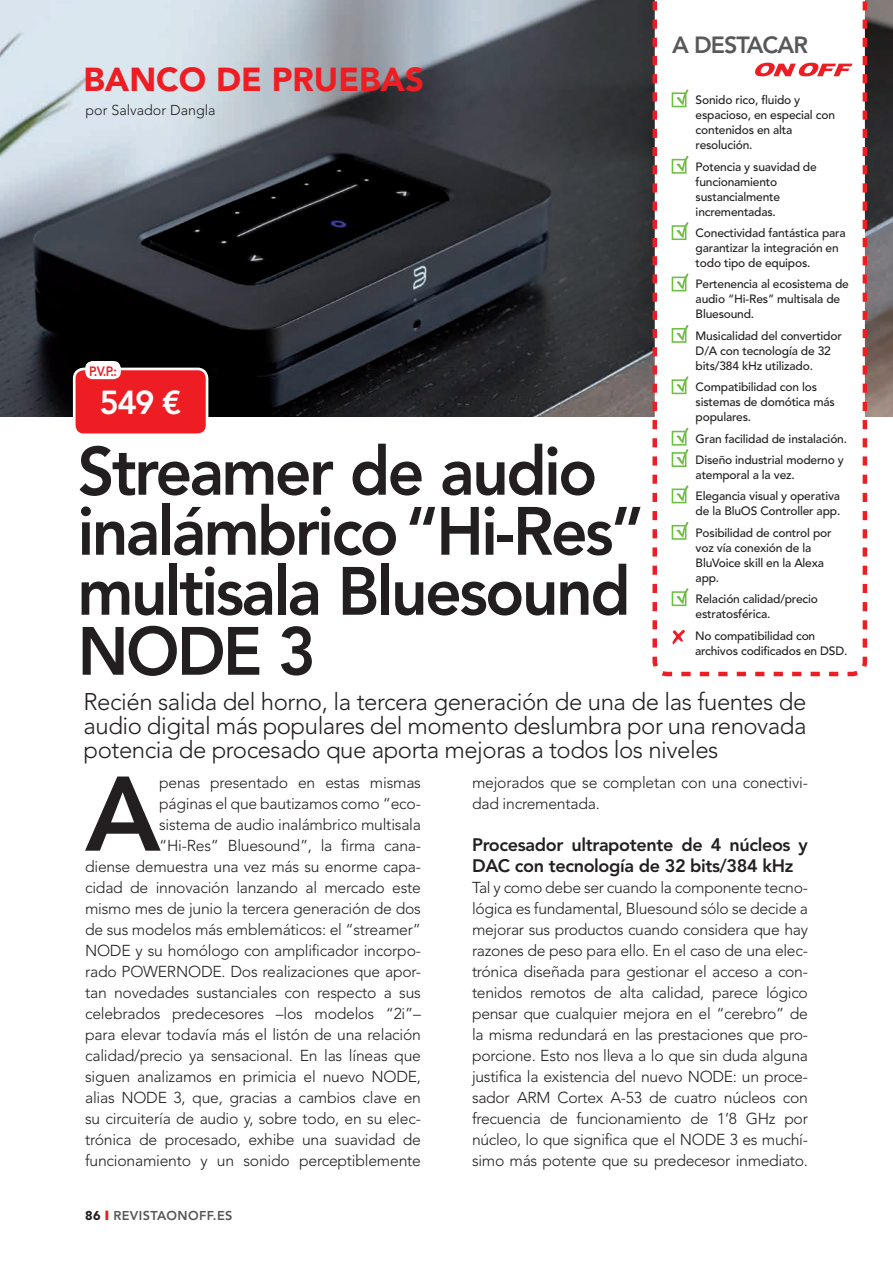
<style>
.page{position:relative;width:893px;height:1263px;background:#fff}
.page>*{position:absolute;margin:0;border:0;box-sizing:border-box;transform-origin:0 0}
.CAPITULAR_OK{font:800 104.7px "Avenir LT Std";color:#231f20}
.TITULAR{font:800 67.5px/60px "Avenir LT Std";letter-spacing:-.04em;color:#231f20;scale:.95 1}
.CABEC_PEQ{font:900 33px "Avenir LT Std";color:#ee1d23}
.PVP_NUM_ok{font:800 33px "Avenir LT Std";color:#fff}
.ENTRADILLA_OK{font:300 24px/24px "Avenir LT Std";letter-spacing:-.02em;color:#231f20;text-align:justify}
.t1{font:800 23.25px "Avenir LT Std";letter-spacing:-.04em;color:#57585a}
.LADILLO_OK{font:800 18px/21px "Avenir LT Std";letter-spacing:-.02em;color:#231f20}
.CAPITULAR_OK-2{font:300 15.75px/21px "Avenir LT Std";letter-spacing:-.015em;color:#231f20;text-align:right}
.TEXTO_DESPUES_LADILL{font:300 15.75px/21px "Avenir LT Std";letter-spacing:-.02em;color:#231f20;text-align:justify}
.FIRMA_COLABORADOR{font:300 14.25px "Avenir LT Std";color:#231f20}
.PVP_NUM_ok-2{font:800 13.5px "Avenir LT Std";color:#ee1d23;scale:.9 1}
.t2{font:800 12.75px "Avenir LT Std";letter-spacing:.03em;color:#57585a}
.TEXTO_A_DESTACAR{font:500 12px/15px "Avenir LT Std";letter-spacing:-.015em;color:#231f20}
.s1{font-weight:900;color:#231f20}
.s2{color:#ee1d23}
</style>
<div class="page">
<img style="left:0;top:0;width:893px;height:417px">
<svg style="left:650px;top:0;width:219px;height:677px"></svg>
<div style="left:672px;top:92px;width:14px;height:15px;border:2px solid #6ebe44"></div>
<svg style="left:676px;top:89px;width:14px;height:16px"></svg>
<div style="left:672px;top:159px;width:14px;height:15px;border:2px solid #6ebe44"></div>
<svg style="left:676px;top:156px;width:14px;height:16px"></svg>
<div style="left:672px;top:225px;width:14px;height:15px;border:2px solid #6ebe44"></div>
<svg style="left:676px;top:222px;width:14px;height:16px"></svg>
<div style="left:672px;top:277px;width:14px;height:14px;border:2px solid #6ebe44"></div>
<svg style="left:676px;top:273px;width:14px;height:17px"></svg>
<div style="left:672px;top:328px;width:14px;height:15px;border:2px solid #6ebe44"></div>
<svg style="left:676px;top:325px;width:14px;height:16px"></svg>
<div style="left:672px;top:379px;width:14px;height:15px;border:2px solid #6ebe44"></div>
<svg style="left:676px;top:376px;width:14px;height:16px"></svg>
<div style="left:672px;top:431px;width:14px;height:15px;border:2px solid #6ebe44"></div>
<div style="left:672px;top:452px;width:14px;height:15px;border:2px solid #6ebe44"></div>
<svg style="left:676px;top:428px;width:14px;height:37px"></svg>
<div style="left:672px;top:488px;width:14px;height:15px;border:2px solid #6ebe44"></div>
<svg style="left:676px;top:485px;width:14px;height:16px"></svg>
<div style="left:672px;top:525px;width:14px;height:15px;border:2px solid #6ebe44"></div>
<svg style="left:676px;top:522px;width:14px;height:16px"></svg>
<div style="left:672px;top:591px;width:14px;height:15px;border:2px solid #6ebe44"></div>
<svg style="left:676px;top:588px;width:14px;height:16px"></svg>
<svg style="left:672px;top:629px;width:13px;height:15px"></svg>
<div style="left:668px;top:35px;width:146px;height:18px;background:#fff"></div>
<svg style="left:755px;top:63px;width:97px;height:13px"></svg>
<div style="left:74px;top:369px;width:133px;height:66px;background:#ee1d23;border-radius:10px"></div>
<div style="left:73px;top:368px;width:135px;height:68px;border:3px solid #fff;border-radius:10px"></div>
<div style="left:85px;top:361px;width:36px;height:18px;background:#fff;border-radius:7px"></div>
<p class="t1" style="left:672px;top:31px;width:137px">A DESTACAR</p>
<p class="CABEC_PEQ" style="left:84px;top:59px;width:342px">BANCO DE PRUEBAS</p>
<p class="FIRMA_COLABORADOR" style="left:86px;top:102px;width:132px">por Salvador Dangla</p>
<p class="TEXTO_A_DESTACAR" style="left:696px;top:93px;width:141px">Sonido rico, fluido y espacioso, en especial con contenidos en alta resolución.</p>
<p class="TEXTO_A_DESTACAR" style="left:696px;top:159px;width:123px">Potencia y suavidad de funcionamiento sustancialmente incrementadas.</p>
<p class="TEXTO_A_DESTACAR" style="left:696px;top:226px;width:152px">Conectividad fantástica para garantizar la integración en todo tipo de equipos.</p>
<p class="TEXTO_A_DESTACAR" style="left:696px;top:277px;width:155px">Pertenencia al ecosistema de audio “Hi-Res” multisala de<br>Bluesound.</p>
<p class="TEXTO_A_DESTACAR" style="left:696px;top:328px;width:148px">Musicalidad del convertidor<br>D/A con tecnología de 32 bits/384 kHz utilizado.</p>
<p class="TEXTO_A_DESTACAR" style="left:696px;top:380px;width:141px">Compatibilidad con los sistemas de domótica más populares.</p>
<p class="TEXTO_A_DESTACAR" style="left:696px;top:431px;width:153px">Gran facilidad de instalación.</p>
<p class="TEXTO_A_DESTACAR" style="left:696px;top:453px;width:150px">Diseño industrial moderno y atemporal a la vez.</p>
<p class="TEXTO_A_DESTACAR" style="left:696px;top:489px;width:146px">Elegancia visual y operativa de la BluOS Controller app.</p>
<p class="TEXTO_A_DESTACAR" style="left:696px;top:525px;width:137px">Posibilidad de control por voz vía conexión de la<br>BluVoice skill en la Alexa app.</p>
<p class="TEXTO_A_DESTACAR" style="left:696px;top:592px;width:124px">Relación calidad/precio estratosférica.</p>
<p class="TEXTO_A_DESTACAR" style="left:695px;top:628px;width:154px">No compatibilidad con archivos codificados en DSD.</p>
<p class="PVP_NUM_ok-2" style="left:89px;top:363px;width:33px">P.V.P.:</p>
<p class="PVP_NUM_ok" style="left:99px;top:383px;width:84px">549 €</p>
<p class="TITULAR" style="left:78px;top:441px;width:598px">Streamer de audio inalámbrico “Hi-Res” multisala Bluesound<br>NODE 3</p>
<p class="ENTRADILLA_OK" style="left:84px;top:689px;width:724px">Recién salida del horno, la tercera generación de una de las fuentes de audio digital más populares del momento deslumbra por una renovada potencia de procesado que aporta mejoras a todos los niveles</p>
<p class="CAPITULAR_OK-2" style="left:85px;top:772px;width:337px">penas presentado en estas mismas<br>páginas el que bautizamos como “eco-<br>sistema de audio inalámbrico multisala<br>“Hi-Res” Bluesound”, la firma cana-<br>diense demuestra una vez más su enorme capa&shy;cidad de innovación lanzando al mercado este mismo mes de junio la tercera generación de dos de sus modelos más emblemáticos: el “streamer” NODE y su homólogo con amplificador incorpo&shy;rado POWERNODE. Dos realizaciones que apor&shy;tan novedades sustanciales con respecto a sus celebrados predecesores –los modelos “2i”– para elevar todavía más el listón de una relación calidad/precio ya sensacional. En las líneas que siguen analizamos en primicia el nuevo NODE, alias NODE 3, que, gracias a cambios clave en su circuitería de audio y, sobre todo, en su elec&shy;trónica de procesado, exhibe una suavidad de funcionamiento y un sonido perceptiblemente</p>
<p class="CAPITULAR_OK-2" style="left:472px;top:772px;width:337px;text-align:left">mejorados que se completan con una conectivi&shy;dad incrementada.</p>
<p class="CAPITULAR_OK" style="left:85px;top:752px;width:77px">A</p>
<p class="LADILLO_OK" style="left:472px;top:834px;width:337px">Procesador ultrapotente de 4 núcleos y<br>DAC con tecnología de 32 bits/384 kHz</p>
<p class="TEXTO_DESPUES_LADILL" style="left:472px;top:877px;width:337px">Tal y como debe ser cuando la componente tecno&shy;lógica es fundamental, Bluesound sólo se decide a mejorar sus productos cuando considera que hay razones de peso para ello. En el caso de una elec&shy;trónica diseñada para gestionar el acceso a con&shy;tenidos remotos de alta calidad, parece lógico pensar que cualquier mejora en el “cerebro” de la misma redundará en las prestaciones que pro&shy;porcione. Esto nos lleva a lo que sin duda alguna justifica la existencia del nuevo NODE: un proce&shy;sador ARM Cortex A-53 de cuatro núcleos con frecuencia de funcionamiento de 1’8 GHz por núcleo, lo que significa que el NODE 3 es muchí&shy;simo más potente que su predecesor inmediato.</p>
<p class="t2" style="left:85px;top:1208px;width:149px"><span class="s1">86</span> <span class="s2">❙</span> REVISTAONOFF.ES</p>
</div>
